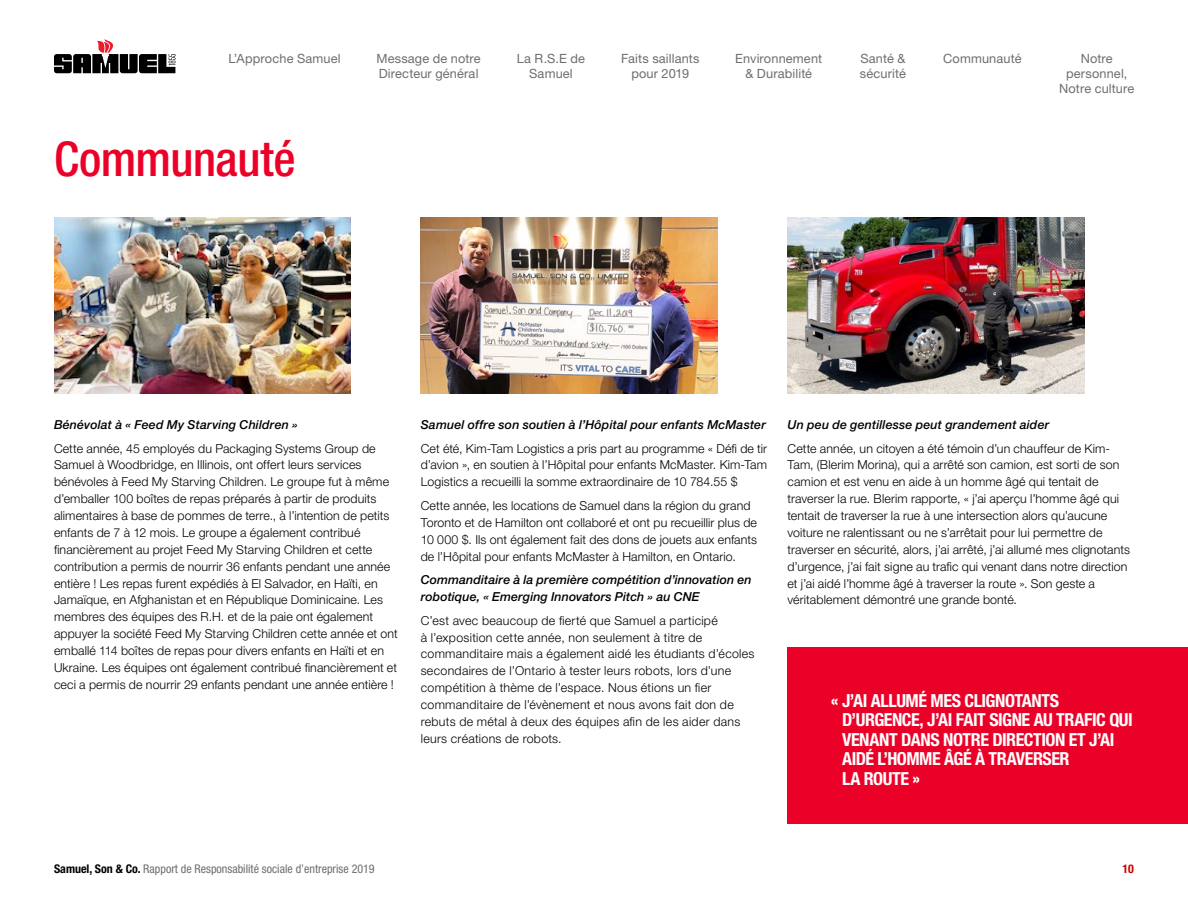
<style>
.page{position:relative;width:1188px;height:918px;background:#fff}
.page>*{position:absolute;margin:0;border:0;box-sizing:border-box;transform-origin:0 0}
.t1{font:500 condensed 48px "Helvetica Neue LT Std";letter-spacing:-.01em;color:#eb0028}
.t2{font:700 condensed 18px/19.5px "Helvetica Neue LT Std";letter-spacing:-.025em;color:#fff}
.t3{font:12.75px/15px "Helvetica Neue LT Std";letter-spacing:.01em;color:#6d6e71;text-align:center}
.Copy{font:300 12.3px/16.8px "Helvetica Neue LT Std";letter-spacing:.01em;color:#000}
.Copy-2{font:italic 500 12.3px/16.8px "Helvetica Neue LT Std";letter-spacing:.01em;color:#000}
.t4{font:condensed 12px "Helvetica Neue LT Std";color:#6d6e71}
.t5{font:700 condensed 12px "Helvetica Neue LT Std";color:#c00}
.s1{font-weight:700;color:#000}
</style>
<div class="page">
<svg style="left:54px;top:39px;width:122px;height:34px"></svg>
<img style="left:54px;top:217px;width:297px;height:176px">
<img style="left:421px;top:217px;width:297px;height:176px">
<img style="left:788px;top:217px;width:296px;height:176px">
<div style="left:788px;top:647px;width:400px;height:177px;background:#eb0028"></div>
<p class="t3" style="left:229px;top:51px;width:114px">L’Approche Samuel</p>
<p class="t3" style="left:376px;top:51px;width:106px;text-align:left">Message de notre<br>Directeur général</p>
<p class="t3" style="left:517px;top:51px;width:70px">La R.S.E de<br>Samuel</p>
<p class="t3" style="left:735px;top:51px;width:88px">Environnement &amp; Durabilité</p>
<p class="t3" style="left:943px;top:51px;width:80px">Communauté</p>
<p class="t3" style="left:860px;top:51px;width:48px;text-align:left">Santé &amp; sécurité</p>
<p class="t3" style="left:621px;top:51px;width:80px">Faits saillants pour 2019</p>
<p class="t3" style="left:1059px;top:51px;width:77px">Notre personnel,<br>Notre culture</p>
<h2 class="t1" style="left:54px;top:130px;width:243px">Communauté</h2>
<p class="Copy-2" style="left:54px;top:416px;width:246px">Bénévolat à « Feed My Starving Children »</p>
<p class="Copy" style="left:54px;top:439px;width:345px">Cette année, 45 employés du Packaging Systems Group de Samuel à Woodbridge, en Illinois, ont offert leurs services bénévoles à Feed My Starving Children. Le groupe fut à même d’emballer 100 boîtes de repas préparés à partir de produits alimentaires à base de pommes de terre., à l’intention de petits enfants de 7 à 12 mois. Le groupe a également contribué financièrement au projet Feed My Starving Children et cette contribution a permis de nourrir 36 enfants pendant une année entière ! Les repas furent expédiés à El Salvador, en Haïti, en Jamaïque, en Afghanistan et en République Dominicaine. Les membres des équipes des R.H. et de la paie ont également appuyer la société Feed My Starving Children cette année et ont emballé 114 boîtes de repas pour divers enfants en Haïti et en Ukraine. Les équipes ont également contribué financièrement et ceci a permis de nourrir 29 enfants pendant une année entière !</p>
<p class="Copy-2" style="left:421px;top:416px;width:347px">Samuel offre son soutien à l’Hôpital pour enfants McMaster</p>
<p class="Copy" style="left:421px;top:439px;width:348px;text-align:justify">Cet été, Kim-Tam Logistics a pris part au programme « Défi de tir d’avion », en soutien à l’Hôpital pour enfants McMaster. Kim-Tam Logistics a recueilli la somme extraordinaire de 10 784.55 $</p>
<p class="Copy" style="left:421px;top:497px;width:338px">Cette année, les locations de Samuel dans la région du grand Toronto et de Hamilton ont collaboré et ont pu recueillir plus de 10 000 $. Ils ont également fait des dons de jouets aux enfants de l’Hôpital pour enfants McMaster à Hamilton, en Ontario.</p>
<p class="Copy-2" style="left:421px;top:571px;width:332px">Commanditaire à la première compétition d’innovation en robotique, « Emerging Innovators Pitch » au CNE</p>
<p class="Copy" style="left:421px;top:612px;width:335px">C’est avec beaucoup de fierté que Samuel a participé<br>à l’exposition cette année, non seulement à titre de commanditaire mais a également aidé les étudiants d’écoles secondaires de l’Ontario à tester leurs robots, lors d’une compétition à thème de l’espace. Nous étions un fier commanditaire de l’évènement et nous avons fait don de rebuts de métal à deux des équipes afin de les aider dans leurs créations de robots.</p>
<p class="Copy-2" style="left:788px;top:416px;width:263px">Un peu de gentillesse peut grandement aider</p>
<p class="Copy" style="left:788px;top:439px;width:344px">Cette année, un citoyen a été témoin d’un chauffeur de Kim-Tam, (Blerim Morina), qui a arrêté son camion, est sorti de son camion et est venu en aide à un homme âgé qui tentait de traverser la rue. Blerim rapporte, « j’ai aperçu l’homme âgé qui tentait de traverser la rue à une intersection alors qu’aucune voiture ne ralentissant ou ne s’arrêtait pour lui permettre de traverser en sécurité, alors, j’ai arrêté, j’ai allumé mes clignotants d’urgence, j’ai fait signe au trafic qui venant dans notre direction et j’ai aidé l’homme âgé à traverser la route ». Son geste a véritablement démontré une grande bonté.</p>
<p class="t2" style="left:842px;top:690px;width:292px;text-indent:-11px">« J’AI ALLUMÉ MES CLIGNOTANTS<br>D’URGENCE, J’AI FAIT SIGNE AU TRAFIC QUI<br>VENANT DANS NOTRE DIRECTION ET J’AI<br>AIDÉ L’HOMME ÂGÉ À TRAVERSER<br>LA ROUTE »</p>
<p class="t4" style="left:54px;top:861px;width:322px"><span class="s1">Samuel, Son &amp; Co.</span> Rapport de Responsabilité sociale d’entreprise 2019</p>
<p class="t5" style="left:1122px;top:861px;width:13px">10</p>
</div>
